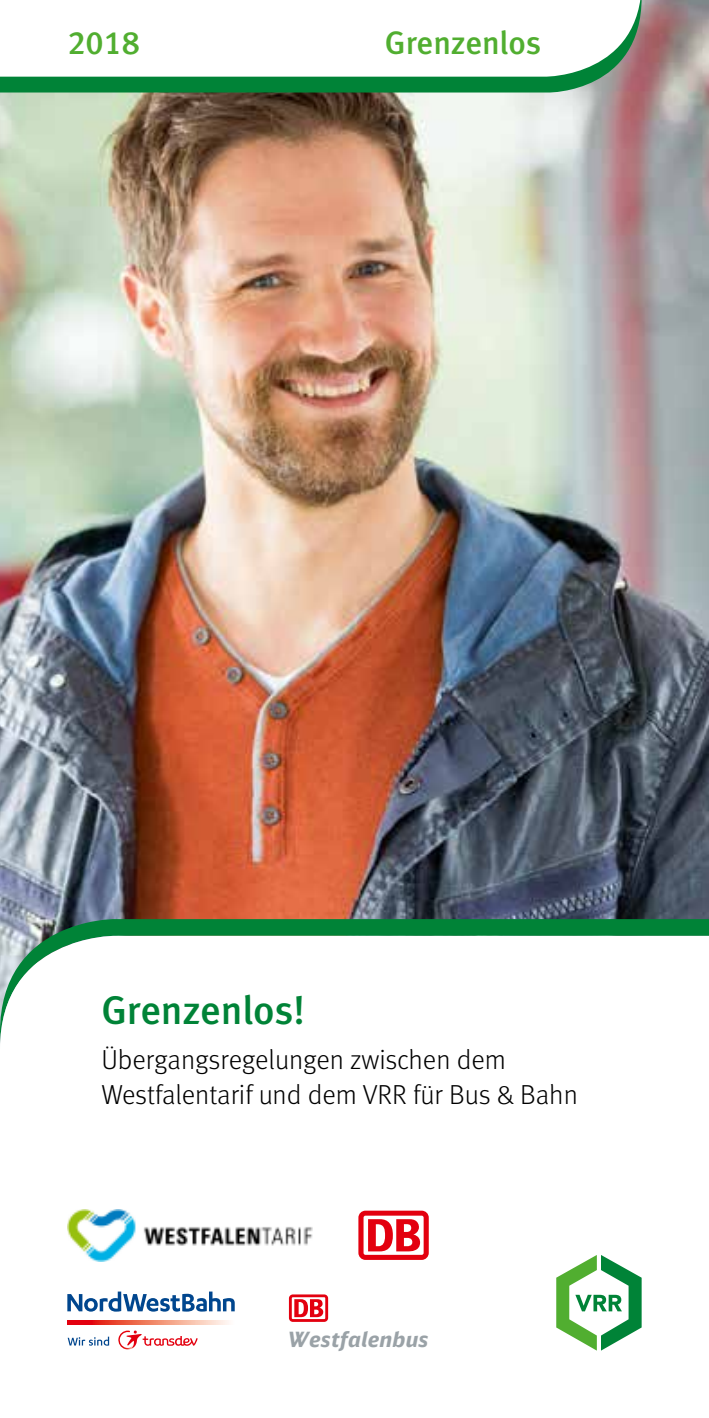
<style>
.page{position:relative;width:709px;height:1418px;background:#fff}
.page>*{position:absolute;margin:0;border:0;box-sizing:border-box;transform-origin:0 0}
.t1{font:40px "Meta Medium LF";letter-spacing:-.005em;color:#008337}
.t2{font:32.5px "Meta Medium LF";color:#51ae30}
.t3{font:27.5px/35px "Meta Light LF";color:#000}
.t4{font:italic 700 21px "DB Sans Alternate";letter-spacing:.01em;color:#9aa2a7}
</style>
<div class="page">
<img style="left:0;top:0;width:709px;height:919px">
<svg style="left:0;top:77px;width:641px;height:15px;background:#0f843f"></svg>
<svg style="left:0;top:0;width:641px;height:77px"></svg>
<svg style="left:0;top:919px;width:709px;height:16px;background:#0f8441"></svg>
<svg style="left:0;top:935px;width:709px;height:415px"></svg>
<svg style="left:556px;top:1254px;width:85px;height:96px"></svg>
<svg style="left:67px;top:1320px;width:168px;height:4px"></svg>
<svg style="left:68px;top:1336px;width:41px;height:9px"></svg>
<svg style="left:134px;top:1330px;width:64px;height:18px"></svg>
<img style="left:118px;top:1330px;width:16px;height:19px">
<svg style="left:67px;top:1291px;width:168px;height:20px"></svg>
<svg style="left:289px;top:1294px;width:39px;height:27px"></svg>
<div style="left:292px;top:1297px;width:33px;height:21px;background:#fff"></div>
<svg style="left:294px;top:1299px;width:29px;height:18px"></svg>
<div style="left:358px;top:1210px;width:71px;height:49px;background:#e3000f;border-radius:7px"></div>
<div style="left:363px;top:1215px;width:60px;height:39px;background:#fff;border-radius:2px"></div>
<svg style="left:368px;top:1219px;width:52px;height:32px"></svg>
<img style="left:67px;top:1209px;width:245px;height:52px">
<p class="t2" style="left:67px;top:24px;width:74px">2018</p>
<p class="t2" style="left:385px;top:24px;width:158px">Grenzenlos</p>
<h1 class="t1" style="left:101px;top:986px;width:205px">Grenzenlos!</h1>
<p class="t3" style="left:101px;top:1041px;width:478px">Übergangsregelungen zwischen dem<br>Westfalentarif und dem VRR für Bus &amp; Bahn</p>
<p class="t4" style="left:287px;top:1326px;width:142px">Westfalenbus</p>
</div>
